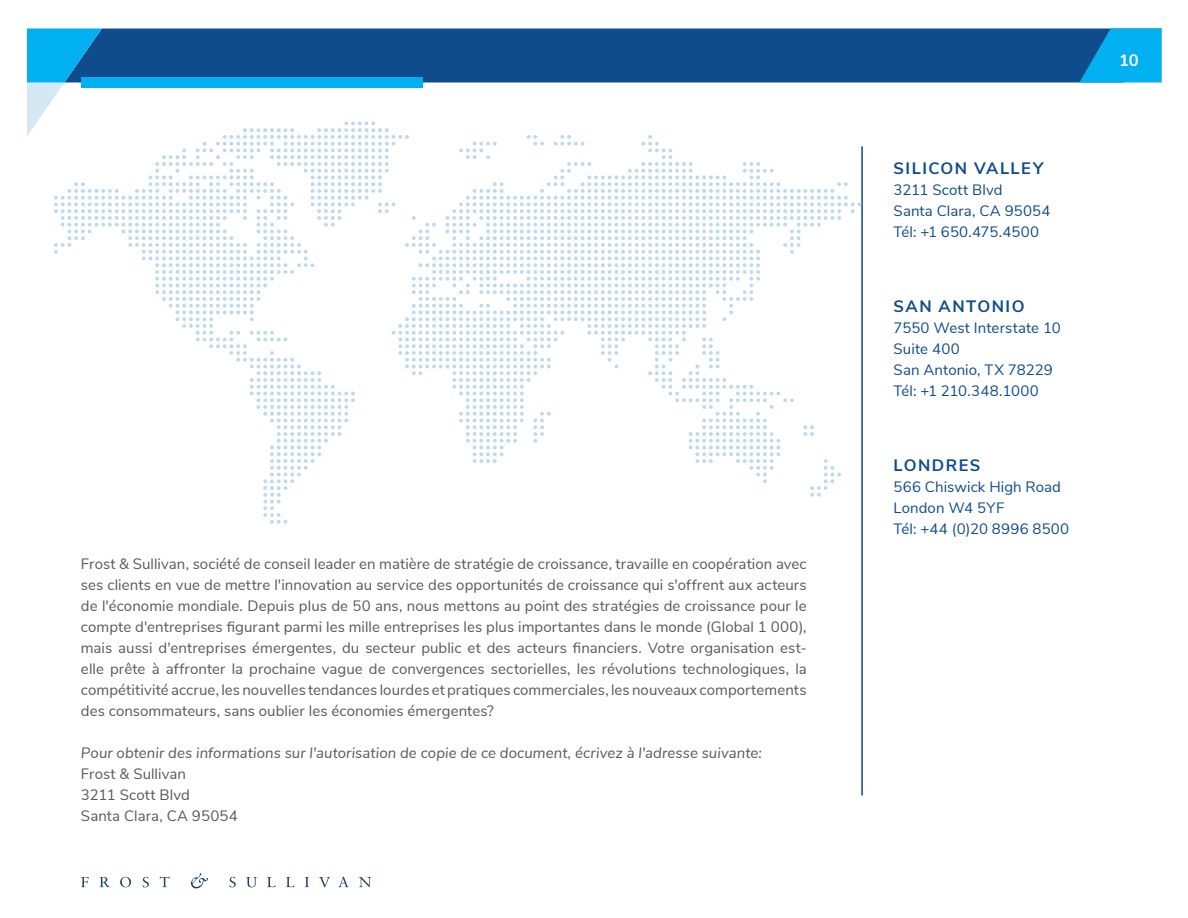
<style>
.page{position:relative;width:1188px;height:918px;background:#fff}
.page>*{position:absolute;margin:0;border:0;box-sizing:border-box;transform-origin:0 0}
.t1{font:700 16.5px "Nunito Sans";letter-spacing:.085em;color:#0e4c8b}
.t2{font:700 16.5px "Nunito Sans";color:#fff}
.t3{font:15px/21px "Nunito Sans";letter-spacing:.005em;color:#58595b;text-align:justify}
.t4{font:15px/21px "Nunito Sans";letter-spacing:.005em;color:#0e4c8b}
.t5{font:italic 15px "Nunito Sans";letter-spacing:.005em;color:#58595b}
</style>
<div class="page">
<div style="left:861px;top:28px;width:301px;height:54px;background:#0e4c8b"></div>
<svg style="left:1079px;top:29px;width:83px;height:54px;background:#059ddc"></svg>
<svg style="left:81px;top:877px;width:8px;height:10px"></svg>
<svg style="left:100px;top:877px;width:10px;height:10px"></svg>
<svg style="left:120px;top:877px;width:11px;height:10px"></svg>
<svg style="left:143px;top:877px;width:6px;height:10px"></svg>
<svg style="left:160px;top:877px;width:9px;height:10px"></svg>
<svg style="left:229px;top:877px;width:7px;height:10px"></svg>
<svg style="left:246px;top:877px;width:11px;height:10px"></svg>
<svg style="left:267px;top:877px;width:9px;height:10px"></svg>
<svg style="left:286px;top:877px;width:9px;height:10px"></svg>
<svg style="left:305px;top:877px;width:4px;height:10px"></svg>
<svg style="left:319px;top:877px;width:11px;height:10px"></svg>
<svg style="left:338px;top:877px;width:11px;height:10px"></svg>
<svg style="left:359px;top:877px;width:12px;height:10px"></svg>
<svg style="left:191px;top:873px;width:17px;height:15px"></svg>
<hr style="left:861px;top:146px;width:2px;height:650px;background:#0e4c8b">
<svg style="left:27px;top:28px;width:834px;height:496px"></svg>
<p class="t3" style="left:81px;top:552px;width:727px">Frost &amp; Sullivan, société de conseil leader en matière de stratégie de croissance, travaille en coopération avec ses clients en vue de mettre l'innovation au service des opportunités de croissance qui s'offrent aux acteurs de l'économie mondiale. Depuis plus de 50 ans, nous mettons au point des stratégies de croissance pour le compte d'entreprises figurant parmi les mille entreprises les plus importantes dans le monde (Global 1 000), mais aussi d'entreprises émergentes, du secteur public et des acteurs financiers. Votre organisation est&shy;elle prête à affronter la prochaine vague de convergences sectorielles, les révolutions technologiques, la compétitivité accrue, les nouvelles tendances lourdes et pratiques commerciales, les nouveaux comportements des consommateurs, sans oublier les économies émergentes?</p>
<p class="t5" style="left:81px;top:742px;width:683px">Pour obtenir des informations sur l'autorisation de copie de ce document, écrivez à l'adresse suivante:</p>
<p class="t3" style="left:81px;top:762px;width:158px;text-align:left">Frost &amp; Sullivan<br>3211 Scott Blvd<br>Santa Clara, CA 95054</p>
<p class="t1" style="left:894px;top:156px;width:151px">SILICON VALLEY</p>
<p class="t4" style="left:894px;top:179px;width:158px">3211 Scott Blvd<br>Santa Clara, CA 95054<br>Tél: +1 650.475.4500</p>
<p class="t1" style="left:894px;top:294px;width:132px">SAN ANTONIO</p>
<p class="t4" style="left:894px;top:317px;width:169px">7550 West Interstate 10<br>Suite 400<br>San Antonio, TX 78229<br>Tél: +1 210.348.1000</p>
<p class="t1" style="left:894px;top:453px;width:88px">LONDRES</p>
<p class="t4" style="left:894px;top:476px;width:177px">566 Chiswick High Road<br>London W4 5YF<br>Tél: +44 (0)20 8996 8500</p>
<p class="t2" style="left:1119px;top:48px;width:21px">10</p>
</div>
